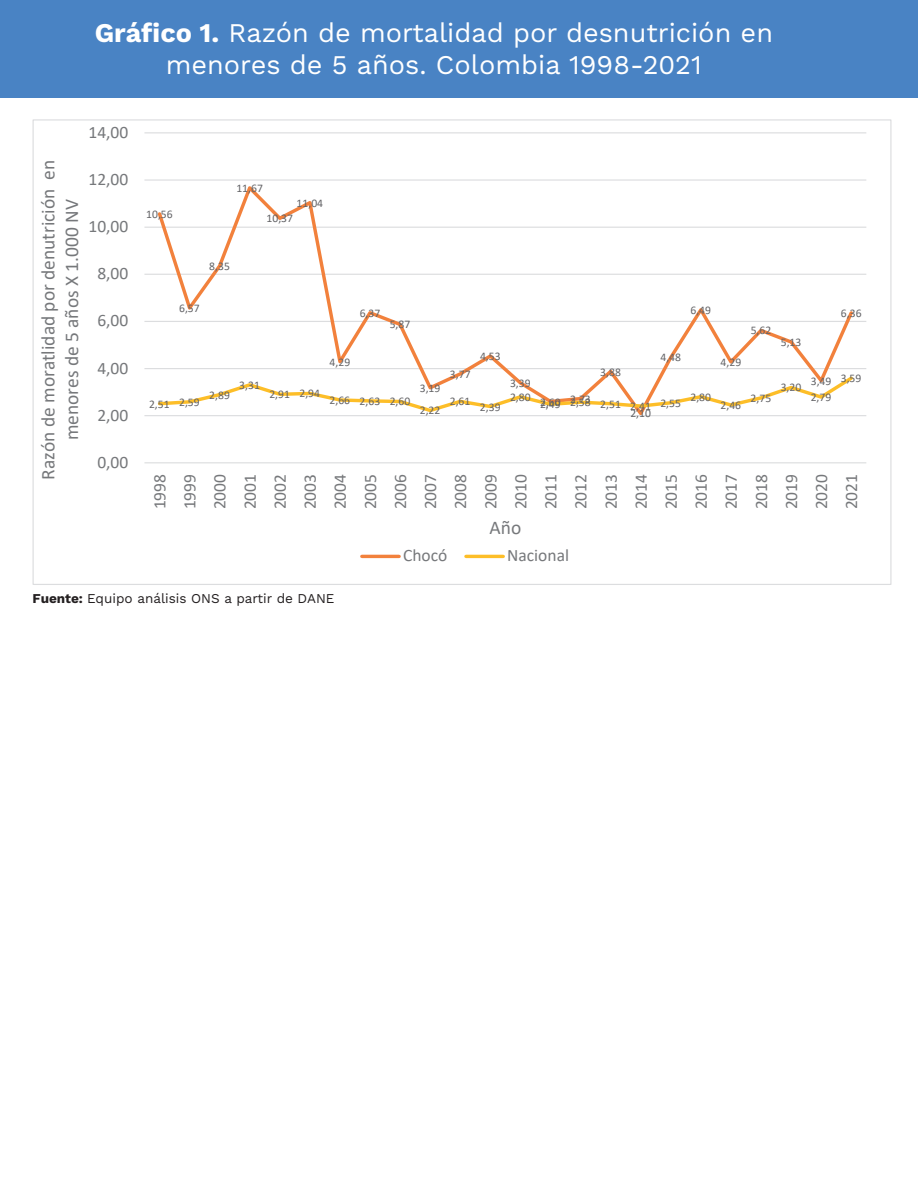
<style>
.page{position:relative;width:918px;height:1188px;background:#fff}
.page>*{position:absolute;margin:0;border:0;box-sizing:border-box;transform-origin:0 0}
.t1{font:27px/32.4px "Work Sans";color:#fff;text-align:center}
.t2{font:19.5px/23.7px "Calibri";color:#76787b;text-align:center}
.t3{font:17.4px/30.2px "Calibri";color:#76787b;text-align:justify}
.t4{font:13.5px "Work Sans";color:#231f20}
.t5{font:11.7px "Calibri";letter-spacing:.005em;color:#636366}
.s1{font-weight:700}
</style>
<div class="page">
<div style="left:0;top:0;width:918px;height:98px;background:#4983c4"></div>
<hr style="left:144px;top:415px;width:722px;height:1px;background:#dcdddf">
<hr style="left:144px;top:368px;width:722px;height:1px;background:#dcdddf">
<hr style="left:144px;top:321px;width:722px;height:1px;background:#dcdddf">
<hr style="left:144px;top:274px;width:722px;height:1px;background:#dcdddf">
<hr style="left:144px;top:227px;width:722px;height:1px;background:#dcdddf">
<hr style="left:144px;top:179px;width:722px;height:2px;background:#dcdddf">
<hr style="left:144px;top:132px;width:722px;height:1px;background:#dcdddf">
<hr style="left:144px;top:462px;width:722px;height:1px;background:#dcdddf">
<svg style="left:155px;top:186px;width:701px;height:230px"></svg>
<svg style="left:156px;top:373px;width:700px;height:41px"></svg>
<hr style="left:362px;top:555px;width:37px;height:3px;background:#f2813c">
<hr style="left:466px;top:555px;width:37px;height:3px;background:#fdbe28">
<h1 class="t1" style="left:95px;top:17px;width:680px"><span class="s1">Gráfico 1.</span> Razón de mortalidad por desnutrición en menores de 5 años. Colombia 1998-2021</h1>
<h2 class="t2" style="left:36px;top:480px;width:321px;rotate:-90deg">nózaR ed m dad i l t a r o nó i c i r t unedr op ne m se r one ed 5 soña X 000 . 1 N V</h2>
<h3 class="t3" style="left:88px;top:117px;width:41px">14,00</h3>
<h3 class="t3" style="left:88px;top:164px;width:41px">12,00</h3>
<h3 class="t3" style="left:88px;top:211px;width:41px">10,00</h3>
<h3 class="t3" style="left:97px;top:258px;width:32px">8,00</h3>
<h3 class="t3" style="left:97px;top:305px;width:32px">6,00</h3>
<h3 class="t3" style="left:97px;top:352px;width:32px">4,00</h3>
<h3 class="t3" style="left:97px;top:399px;width:32px">2,00</h3>
<h3 class="t3" style="left:97px;top:447px;width:32px">0,00</h3>
<p class="t5" style="left:146px;top:206px;width:28px">10,56</p>
<p class="t5" style="left:236px;top:180px;width:28px">11,67</p>
<p class="t5" style="left:297px;top:195px;width:28px">11,04</p>
<p class="t5" style="left:267px;top:210px;width:28px">10,37</p>
<p class="t5" style="left:209px;top:258px;width:22px">8,35</p>
<p class="t5" style="left:179px;top:300px;width:22px">6,57</p>
<p class="t5" style="left:149px;top:395px;width:52px">2,51 2,59</p>
<p class="t5" style="left:209px;top:387px;width:22px">2,89</p>
<p class="t5" style="left:239px;top:377px;width:22px">3,31</p>
<p class="t5" style="left:360px;top:305px;width:22px">6,37</p>
<p class="t5" style="left:390px;top:316px;width:22px">5,87</p>
<p class="t5" style="left:269px;top:386px;width:52px">2,91 2,94</p>
<p class="t5" style="left:330px;top:354px;width:22px">4,29</p>
<p class="t5" style="left:330px;top:393px;width:82px">2,66 2,63 2,60</p>
<p class="t5" style="left:420px;top:380px;width:22px">3,19</p>
<p class="t5" style="left:450px;top:366px;width:22px">3,77</p>
<p class="t5" style="left:480px;top:348px;width:22px">4,53</p>
<p class="t5" style="left:420px;top:402px;width:22px">2,22</p>
<p class="t5" style="left:450px;top:396px;width:52px">2,61 2,39</p>
<p class="t5" style="left:691px;top:302px;width:22px">6,49</p>
<p class="t5" style="left:510px;top:375px;width:22px">3,39</p>
<p class="t5" style="left:510px;top:389px;width:22px">2,80</p>
<p class="t5" style="left:600px;top:363px;width:22px">3,88</p>
<p class="t5" style="left:660px;top:349px;width:22px">4,48</p>
<p class="t5" style="left:540px;top:392px;width:52px">2,60 2,73</p>
<p class="t5" style="left:540px;top:396px;width:143px">2,49 2,58 2,51 2,41 2,55</p>
<p class="t5" style="left:630px;top:405px;width:22px">2,10</p>
<p class="t5" style="left:721px;top:354px;width:22px">4,29</p>
<p class="t5" style="left:690px;top:389px;width:22px">2,80</p>
<p class="t5" style="left:721px;top:397px;width:22px">2,46</p>
<p class="t5" style="left:751px;top:322px;width:22px">5,62</p>
<p class="t5" style="left:751px;top:390px;width:22px">2,75</p>
<p class="t5" style="left:781px;top:334px;width:22px">5,13</p>
<p class="t5" style="left:841px;top:305px;width:22px">6,36</p>
<p class="t5" style="left:781px;top:379px;width:22px">3,20</p>
<p class="t5" style="left:811px;top:373px;width:22px">3,49</p>
<p class="t5" style="left:811px;top:389px;width:22px">2,79</p>
<p class="t5" style="left:841px;top:370px;width:22px">3,59</p>
<h3 class="t3" style="left:144px;top:509px;width:37px;rotate:-90deg">1998<br>1999<br>2000<br>2001<br>2002<br>2003<br>2004<br>2005<br>2006<br>2007<br>2008<br>2009<br>2010<br>2011<br>2012<br>2013<br>2014<br>2015<br>2016<br>2017<br>2018<br>2019<br>2020<br>2021</h3>
<h2 class="t2" style="left:490px;top:515px;width:33px">Año</h2>
<h3 class="t3" style="left:403px;top:540px;width:46px">Chocó</h3>
<h3 class="t3" style="left:507px;top:540px;width:63px">Nacional</h3>
<p class="t4" style="left:33px;top:591px;width:303px"><span class="s1">Fuente:</span> Equipo análisis ONS a partir de DANE</p>
</div>
